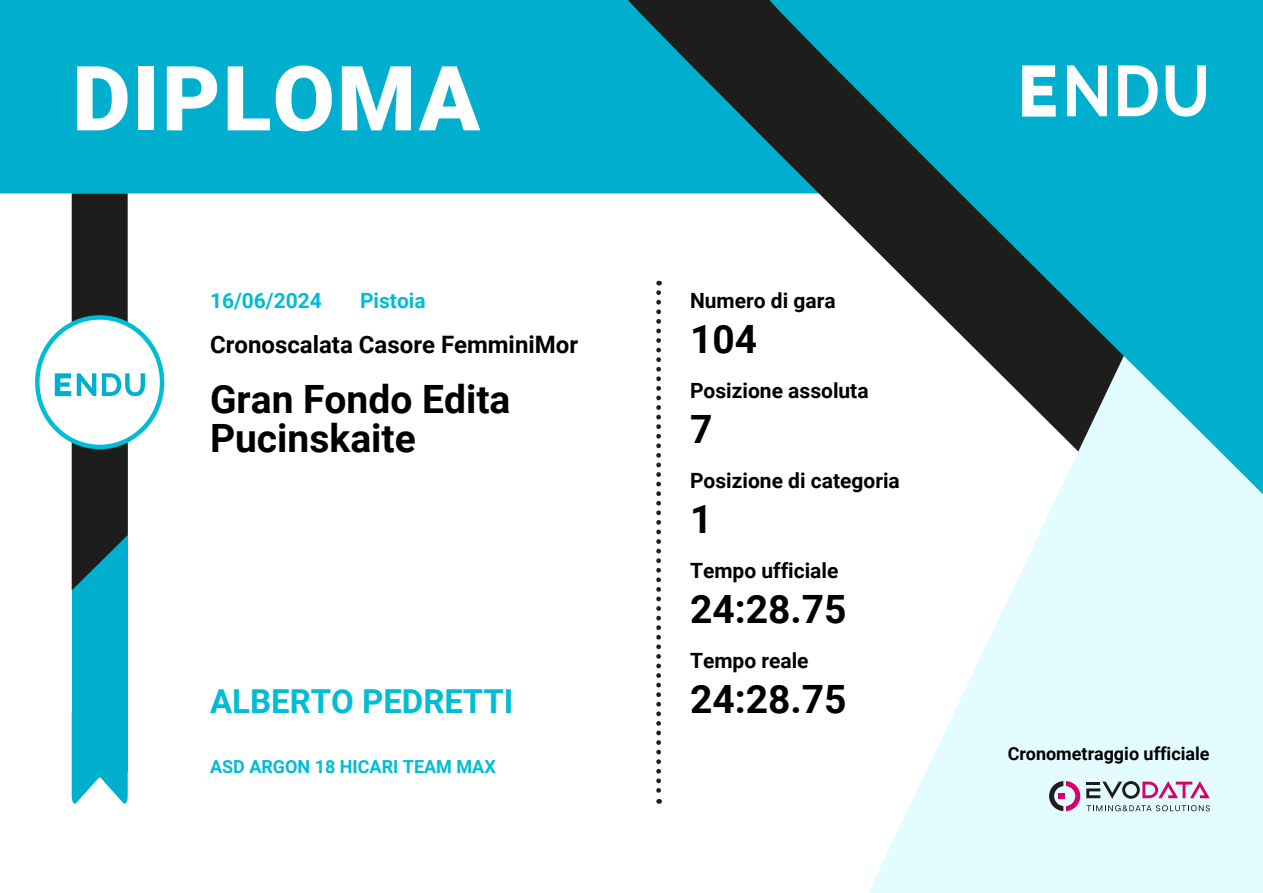
<style>
.page{position:relative;width:1263px;height:893px;background:#fff}
.page>*{position:absolute;margin:0;border:0;box-sizing:border-box;transform-origin:0 0}
.t1{font:900 90px "Roboto";letter-spacing:.025em;color:#fff}
.t2{font:700 39px/39px "Roboto";color:#000}
.t3{font:700 33px "Roboto";color:#00bcd4}
.t4{font:700 24px "Roboto";color:#000}
.t5{font:700 21px "Roboto";color:#000}
.t6{font:700 21px "Roboto";color:#00bcd4}
.t7{font:700 18px "Roboto";color:#000}
.t8{font:700 18px "Roboto";color:#00bcd4}
</style>
<div class="page">
<div style="left:0;top:0;width:619px;height:193px;background:#00afce"></div>
<svg style="left:619px;top:0;width:144px;height:293px"></svg>
<svg style="left:868px;top:600px;width:395px;height:293px;fill:#e3fcff"></svg>
<svg style="left:763px;top:0;width:500px;height:600px"></svg>
<svg style="left:656px;top:293px;width:5px;height:511px"></svg>
<div style="left:72px;top:388px;width:56px;height:384px;background:#00afce"></div>
<svg style="left:72px;top:772px;width:56px;height:32px"></svg>
<svg style="left:35px;top:315px;width:129px;height:134px"></svg>
<svg style="left:55px;top:193px;width:90px;height:397px"></svg>
<svg style="left:1022px;top:65px;width:184px;height:52px"></svg>
<svg style="left:1049px;top:781px;width:31px;height:30px"></svg>
<svg style="left:1086px;top:781px;width:124px;height:18px;background:#c0a4bb"></svg>
<svg style="left:1086px;top:805px;width:124px;height:6px"></svg>
<h1 class="t1" style="left:72px;top:47px;width:409px">DIPLOMA</h1>
<p class="t6" style="left:210px;top:292px;width:113px">16/06/2024</p>
<p class="t6" style="left:360px;top:292px;width:67px">Pistoia</p>
<p class="t4" style="left:210px;top:335px;width:370px">Cronoscalata Casore FemminiMor</p>
<h2 class="t2" style="left:210px;top:384px;width:302px">Gran Fondo Edita<br>Pucinskaite</h2>
<h3 class="t3" style="left:210px;top:688px;width:305px">ALBERTO PEDRETTI</h3>
<p class="t8" style="left:210px;top:759px;width:287px">ASD ARGON 18 HICARI TEAM MAX</p>
<p class="t5" style="left:690px;top:292px;width:147px">Numero di gara</p>
<h2 class="t2" style="left:690px;top:324px;width:69px">104</h2>
<p class="t5" style="left:690px;top:382px;width:180px">Posizione assoluta</p>
<h2 class="t2" style="left:690px;top:414px;width:24px">7</h2>
<p class="t5" style="left:690px;top:472px;width:211px">Posizione di categoria</p>
<h2 class="t2" style="left:690px;top:504px;width:24px">1</h2>
<p class="t5" style="left:690px;top:562px;width:150px">Tempo ufficiale</p>
<h2 class="t2" style="left:690px;top:594px;width:158px">24:28.75</h2>
<p class="t5" style="left:690px;top:652px;width:120px">Tempo reale</p>
<h2 class="t2" style="left:690px;top:684px;width:158px">24:28.75</h2>
<p class="t7" style="left:1008px;top:743px;width:203px">Cronometraggio ufficiale</p>
</div>
